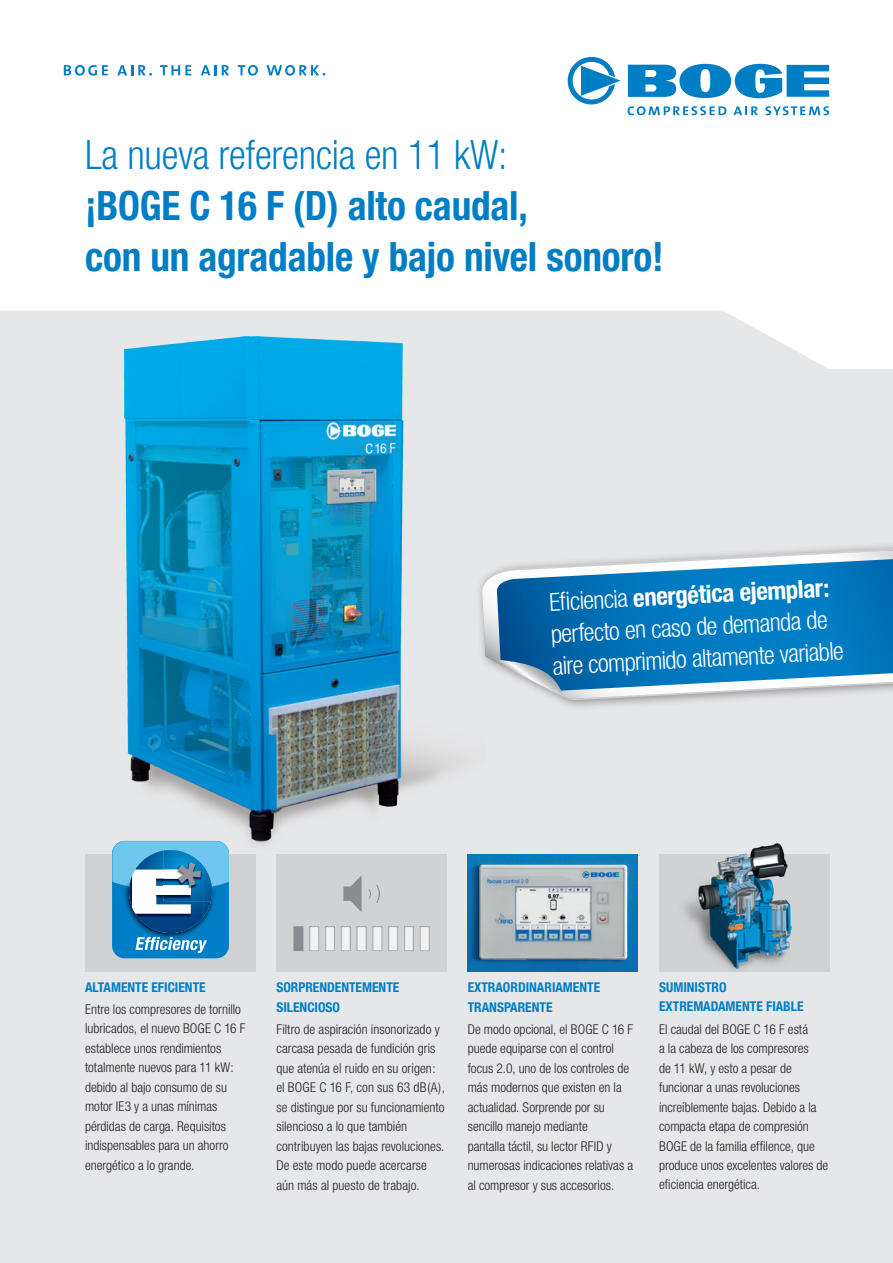
<style>
.page{position:relative;width:893px;height:1263px;background:#fff}
.page>*{position:absolute;margin:0;border:0;box-sizing:border-box;transform-origin:0 0}
.t1{font:700 condensed 40.5px/51px "Helvetica Neue";letter-spacing:-.005em;color:#007ec5}
.t2{font:300 condensed 40.5px "Helvetica Neue";letter-spacing:-.005em;color:#007ec5}
.t3{font:300 condensed 25.05px/32px "Helvetica Neue";color:#fff}
.t4{font:300 condensed 13.5px/19.5px "Helvetica Neue";color:#231f20}
.t5{font:700 condensed 13.5px/19.5px "Helvetica Neue";color:#007ec5}
.s1{font-weight:700}
</style>
<div class="page">
<div style="left:0;top:311px;width:893px;height:952px;background:#e6e7e9"></div>
<img style="left:51px;top:325px;width:433px;height:526px">
<img style="left:276px;top:855px;width:170px;height:117px">
<div style="left:85px;top:855px;width:170px;height:117px;background:#d1d2d4"></div>
<img style="left:468px;top:855px;width:170px;height:117px">
<div style="left:659px;top:855px;width:170px;height:117px;background:#d1d2d4"></div>
<img style="left:666px;top:842px;width:163px;height:133px">
<svg style="left:568px;top:57px;width:53px;height:47px"></svg>
<svg style="left:628px;top:64px;width:201px;height:34px"></svg>
<svg style="left:627px;top:106px;width:99px;height:9px"></svg>
<svg style="left:733px;top:106px;width:25px;height:9px"></svg>
<svg style="left:765px;top:106px;width:64px;height:9px"></svg>
<svg style="left:64px;top:65px;width:44px;height:11px"></svg>
<svg style="left:117px;top:65px;width:35px;height:11px"></svg>
<svg style="left:160px;top:65px;width:31px;height:10px"></svg>
<svg style="left:201px;top:65px;width:15px;height:10px"></svg>
<svg style="left:222px;top:65px;width:7px;height:10px"></svg>
<svg style="left:238px;top:65px;width:20px;height:11px"></svg>
<svg style="left:266px;top:65px;width:59px;height:11px"></svg>
<div style="left:475px;top:540px;width:418px;height:171px;background:#e6e7e9"></div>
<svg style="left:481px;top:539px;width:412px;height:167px"></svg>
<svg style="left:482px;top:550px;width:411px;height:149px"></svg>
<svg style="left:497px;top:559px;width:396px;height:132px;background:#2786c0"></svg>
<div style="left:112px;top:841px;width:117px;height:117px;background:#007ec5;border-radius:13px"></div>
<svg style="left:112px;top:841px;width:117px;height:112px"></svg>
<h1 class="t2" style="left:85px;top:132px;width:424px">La nueva referencia en 11 kW:</h1>
<h1 class="t1" style="left:85px;top:180px;width:580px">¡BOGE C 16 F (D) alto caudal,<br>con un agradable y bajo nivel sonoro!</h1>
<h2 class="t3" style="left:548px;top:586px;width:293px;rotate:-3deg">Efi ciencia <span class="s1">energética ejemplar: </span>perfecto en caso de demanda de aire comprimido altamente variable</h2>
<p class="t5" style="left:85px;top:977px;width:122px">ALTAMENTE EFICIENTE</p>
<p class="t4" style="left:85px;top:999px;width:162px">Entre los compresores de tornillo lubricados, el nuevo BOGE C 16 F establece unos rendimientos totalmente nuevos para 11 kW: debido al bajo consumo de su motor IE3 y a unas mínimas pérdidas de carga. Requisitos indispensables para un ahorro energético a lo grande.</p>
<p class="t5" style="left:276px;top:977px;width:124px">SORPRENDENTEMENTE<br>SILENCIOSO</p>
<p class="t4" style="left:276px;top:1019px;width:170px">Filtro de aspiración insonorizado y carcasa pesada de fundición gris que atenúa el ruido en su origen: el BOGE C 16 F, con sus 63 dB(A), se distingue por su funcionamiento silencioso a lo que también contribuyen las bajas revoluciones.<br>De este modo puede acercarse aún más al puesto de trabajo.</p>
<p class="t5" style="left:468px;top:977px;width:134px">EXTRAORDINARIAMENTE<br>TRANSPARENTE</p>
<p class="t4" style="left:468px;top:1019px;width:167px">De modo opcional, el BOGE C 16 F puede equiparse con el control focus 2.0, uno de los controles de más modernos que existen en la actualidad. Sorprende por su sencillo manejo mediante<br>pantalla táctil, su lector RFID y numerosas indicaciones relativas a al compresor y sus accesorios.</p>
<p class="t5" style="left:659px;top:977px;width:146px">SUMINISTRO<br>EXTREMADAMENTE FIABLE</p>
<p class="t4" style="left:659px;top:1019px;width:171px">El caudal del BOGE C 16 F está<br>a la cabeza de los compresores<br>de 11 kW, y esto a pesar de funcionar a unas revoluciones increíblemente bajas. Debido a la compacta etapa de compresión<br>BOGE de la familia effilence, que produce unos excelentes valores de eficiencia energética.</p>
</div>
